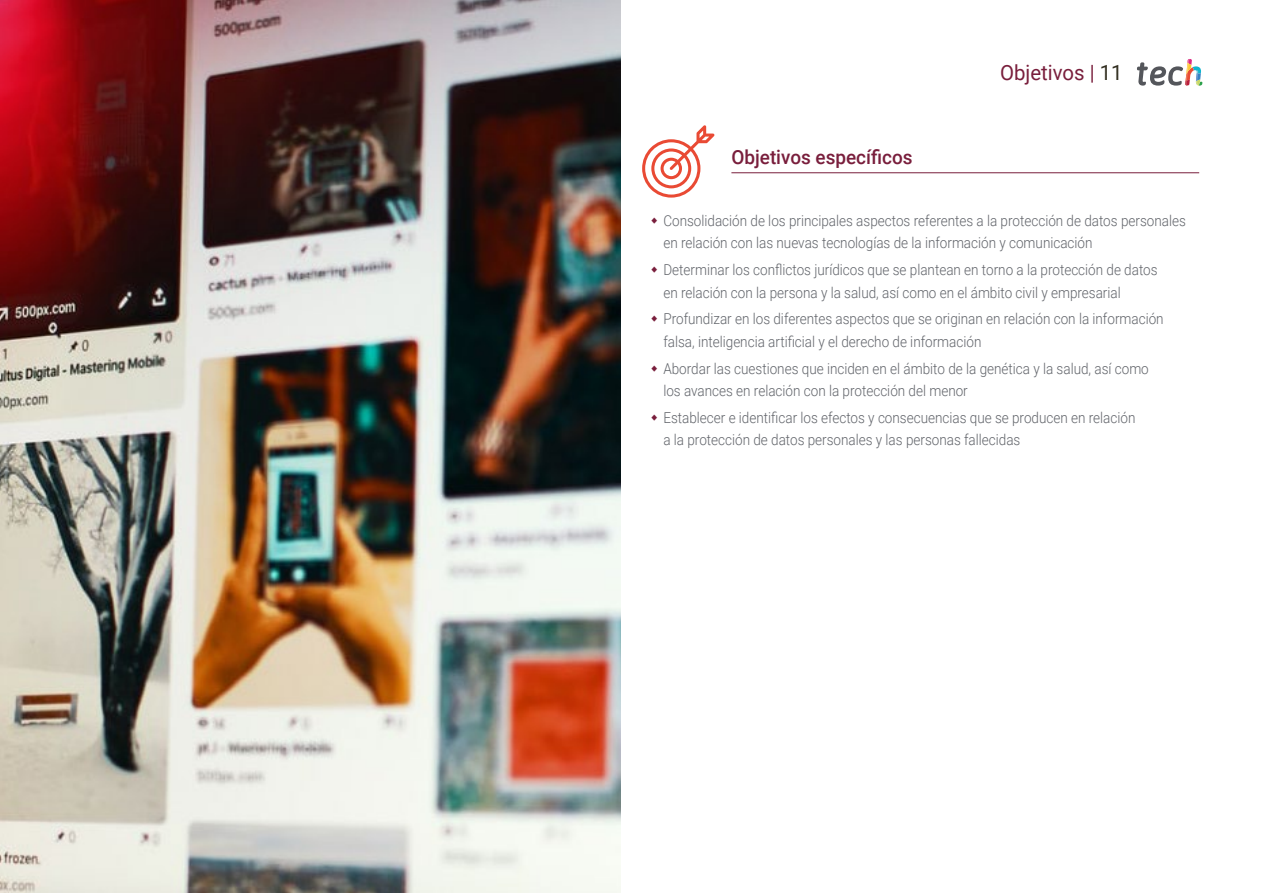
<style>
.page{position:relative;width:1263px;height:893px;background:#fff}
.page>*{position:absolute;margin:0;border:0;box-sizing:border-box;transform-origin:0 0}
.t1{font:21px "Roboto";color:#791e3c}
.t2{font:500 19.5px "Roboto";color:#791e3c}
.t3{font:300 15px/22.5px "Roboto";color:#61646a;scale:.9 1}
.s1{color:#312e20}
</style>
<div class="page">
<svg style="left:642px;top:125px;width:72px;height:73px"></svg>
<hr style="left:731px;top:172px;width:468px;height:1px;background:#791e3c">
<svg style="left:1137px;top:59px;width:65px;height:27px"></svg>
<img style="left:0;top:0;width:621px;height:893px">
<h2 class="t2" style="left:731px;top:144px;width:183px">Objetivos específicos</h2>
<h1 class="t1" style="left:1000px;top:57px;width:124px">Objetivos | <span class="s1">11</span></h1>
<p class="t3" style="left:663px;top:209px;width:582px">Consolidación de los principales aspectos referentes a la protección de datos personales en relación con las nuevas tecnologías de la información y comunicación</p>
<p class="t3" style="left:663px;top:258px;width:551px">Determinar los conflictos jurídicos que se plantean en torno a la protección de datos en relación con la persona y la salud, así como en el ámbito civil y empresarial</p>
<p class="t3" style="left:663px;top:307px;width:557px">Profundizar en los diferentes aspectos que se originan en relación con la información falsa, inteligencia artificial y el derecho de información</p>
<p class="t3" style="left:663px;top:356px;width:541px">Abordar las cuestiones que inciden en el ámbito de la genética y la salud, así como los avances en relación con la protección del menor</p>
<p class="t3" style="left:663px;top:406px;width:526px">Establecer e identificar los efectos y consecuencias que se producen en relación a la protección de datos personales y las personas fallecidas</p>
</div>
